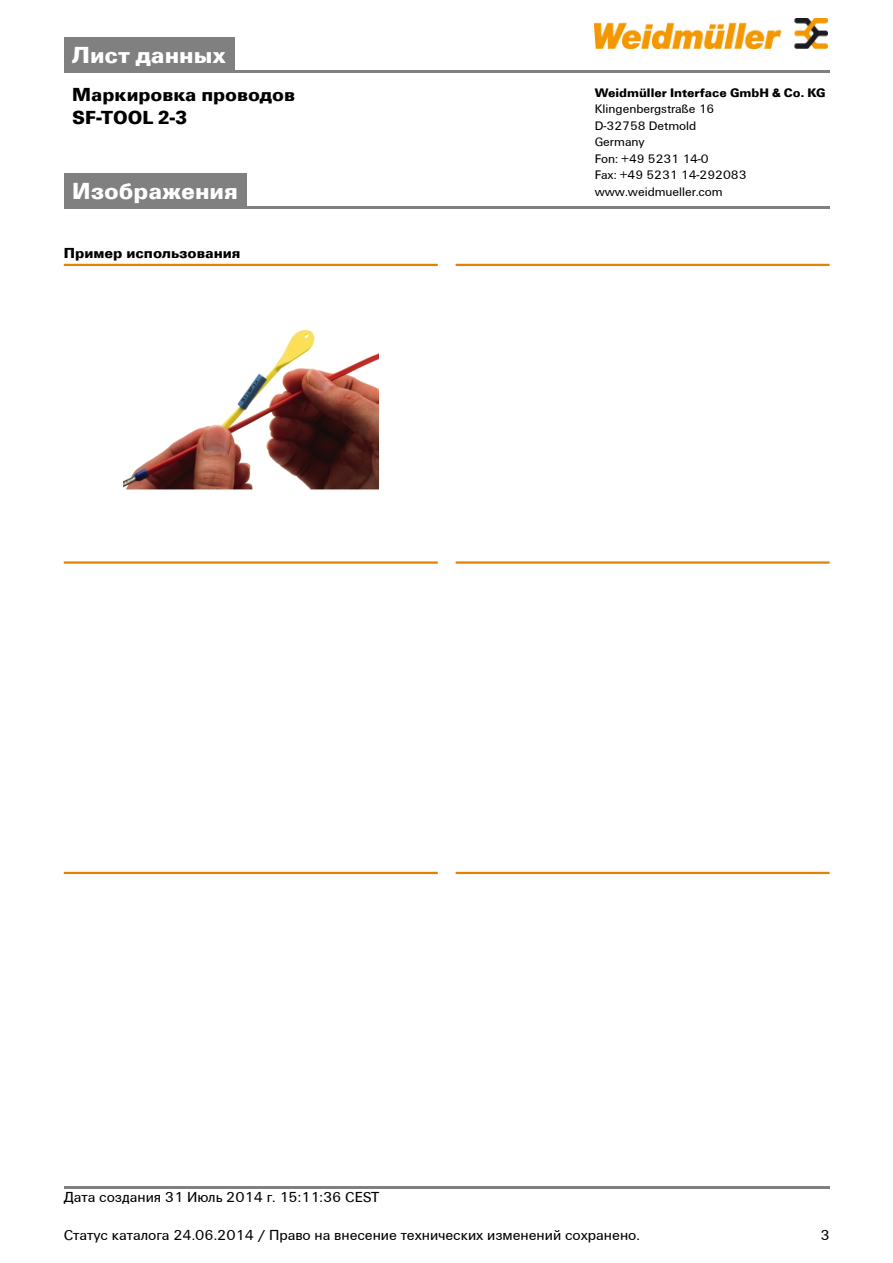
<style>
.page{position:relative;width:893px;height:1263px;background:#fff}
.page>*{position:absolute;margin:0;border:0;box-sizing:border-box;transform-origin:0 0}
.t1{font:700 24px "Weidmueller";color:#fff}
.t2{font:700 19.5px/22.5px "Weidmueller";color:#000}
.t3{font:15px "Weidmueller";color:#000}
.t4{font:700 15px "Weidmueller";color:#000}
.t5{font:12.75px/16.5px "Weidmueller";color:#000}
.t6{font:700 12.75px "Weidmueller";color:#000}
</style>
<div class="page">
<div style="left:64px;top:38px;width:171px;height:32px;background:#808080"></div>
<hr style="left:64px;top:70px;width:765px;height:2px;background:#808080">
<img style="left:594px;top:18px;width:233px;height:30px">
<div style="left:64px;top:174px;width:182px;height:32px;background:#808080"></div>
<hr style="left:64px;top:206px;width:765px;height:3px;background:#808080">
<hr style="left:64px;top:1186px;width:765px;height:3px;background:#808080">
<hr style="left:64px;top:264px;width:374px;height:2px;background:#e18200">
<img style="left:123px;top:329px;width:255px;height:161px">
<hr style="left:455px;top:264px;width:374px;height:2px;background:#e18200">
<hr style="left:64px;top:561px;width:374px;height:3px;background:#e18200">
<hr style="left:455px;top:561px;width:374px;height:3px;background:#e18200">
<hr style="left:64px;top:872px;width:374px;height:2px;background:#e18200">
<hr style="left:455px;top:872px;width:374px;height:2px;background:#e18200">
<h1 class="t1" style="left:72px;top:40px;width:155px">Лист данных</h1>
<h2 class="t2" style="left:72px;top:83px;width:224px">Маркировка проводов<br>SF-TOOL 2-3</h2>
<p class="t6" style="left:594px;top:85px;width:232px">Weidmüller Interface GmbH &amp; Co. KG</p>
<p class="t5" style="left:594px;top:101px;width:153px">Klingenbergstraße 16<br>D-32758 Detmold<br>Germany<br>Fon: +49 5231 14-0<br>Fax: +49 5231 14-292083</p>
<h1 class="t1" style="left:72px;top:176px;width:167px">Изображения</h1>
<p class="t5" style="left:594px;top:183px;width:129px">www.weidmueller.com</p>
<p class="t4" style="left:64px;top:245px;width:178px">Пример использования</p>
<p class="t3" style="left:64px;top:1188px;width:317px">Дата создания 31 Июль 2014 г. 15:11:36 CEST</p>
<p class="t3" style="left:64px;top:1227px;width:577px">Статус каталога 24.06.2014 / Право на внесение технических изменений сохранено.</p>
<p class="t3" style="left:820px;top:1227px;width:11px">3</p>
</div>
